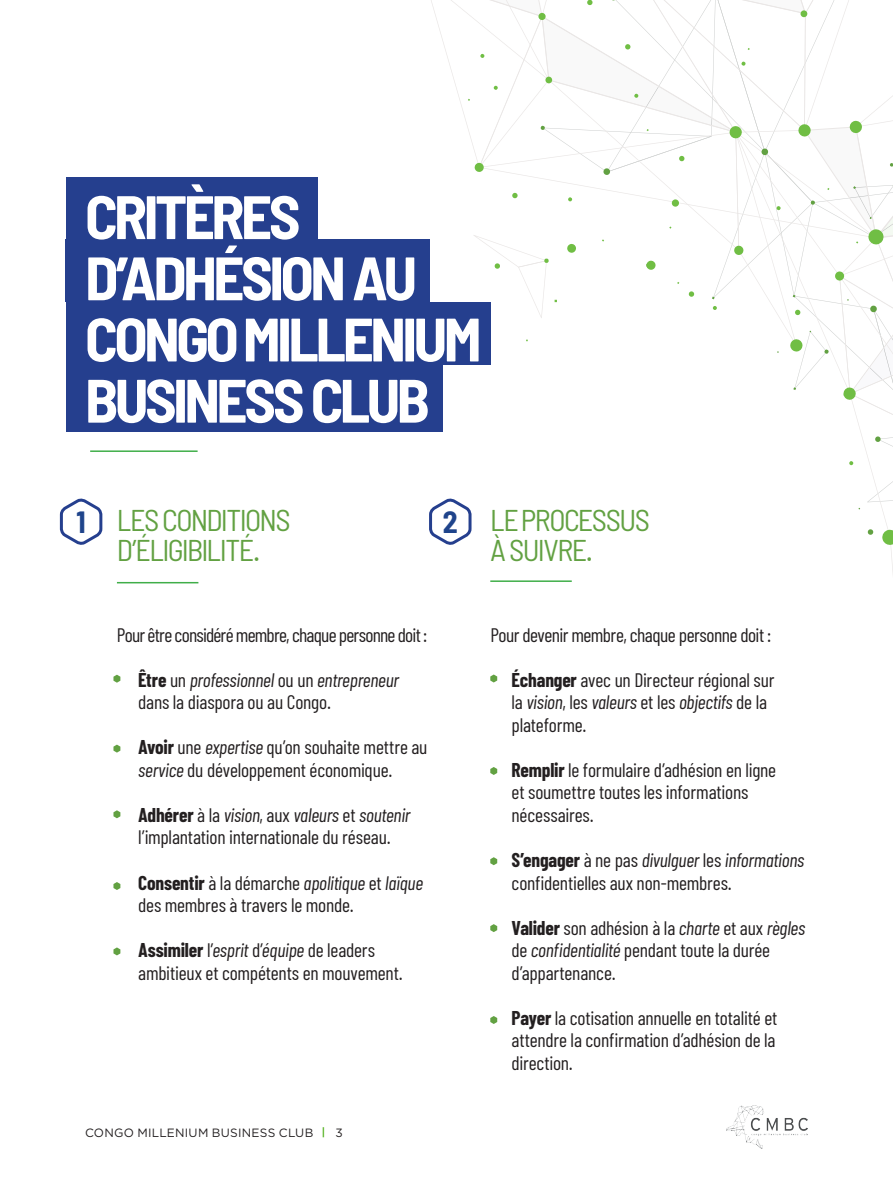
<style>
.page{position:relative;width:893px;height:1191px;background:#fff}
.page>*{position:absolute;margin:0;border:0;box-sizing:border-box;transform-origin:0 0}
.t1{font:700 semi-condensed 61.2px/61.2px "Barlow";letter-spacing:-.06em;color:#fff}
.t2{font:semi-condensed 30px/30px "Barlow";letter-spacing:-.055em;color:#62a142}
.t3{font:700 semi-condensed 30px "Barlow";color:#1f448b}
.t4{font:19.5px/22.5px "Barlow Condensed";letter-spacing:-.01em;color:#231f20}
.t5{font:19.5px "Barlow Condensed";letter-spacing:-.04em;color:#231f20}
.t6{font:19.5px "Barlow Condensed";letter-spacing:-.03em;color:#231f20}
.t7{font:12px "Gotham HTF";letter-spacing:.02em;color:#231f20}
.s1{font-weight:700}
.s2{font-style:italic}
</style>
<div class="page">
<div style="left:66px;top:178px;width:251px;height:62px;background:#253f8e"></div>
<div style="left:66px;top:240px;width:364px;height:62px;background:#253f8e"></div>
<div style="left:66px;top:302px;width:424px;height:62px;background:#253f8e"></div>
<div style="left:66px;top:364px;width:377px;height:68px;background:#253f8e"></div>
<svg style="left:59px;top:498px;width:44px;height:47px"></svg>
<hr style="left:117px;top:582px;width:81px;height:1px;background:#40ae49">
<svg style="left:113px;top:674px;width:7px;height:8px"></svg>
<svg style="left:113px;top:744px;width:7px;height:8px"></svg>
<svg style="left:113px;top:810px;width:7px;height:8px"></svg>
<svg style="left:490px;top:1016px;width:7px;height:8px"></svg>
<svg style="left:113px;top:882px;width:7px;height:8px"></svg>
<svg style="left:490px;top:857px;width:7px;height:8px"></svg>
<svg style="left:113px;top:947px;width:7px;height:8px"></svg>
<svg style="left:490px;top:924px;width:7px;height:8px"></svg>
<hr style="left:90px;top:450px;width:108px;height:2px;background:#40ae49">
<img style="left:726px;top:1106px;width:82px;height:42px">
<svg style="left:426px;top:0;width:467px;height:775px"></svg>
<h1 class="t1" style="left:85px;top:185px;width:398px">CRITÈRES<br>D’ADHÉSION AU<br>CONGO MILLENIUM<br>BUSINESS CLUB</h1>
<h2 class="t2" style="left:117px;top:504px;width:175px">LES CONDITIONS<br>D’ÉLIGIBILITÉ.</h2>
<h2 class="t2" style="left:490px;top:504px;width:161px">LE PROCESSUS<br>À SUIVRE.</h2>
<h2 class="t3" style="left:77px;top:504px;width:11px">1</h2>
<h2 class="t3" style="left:443px;top:504px;width:16px">2</h2>
<p class="t5" style="left:117px;top:622px;width:312px">Pour être considéré membre, chaque personne doit :</p>
<p class="t4" style="left:138px;top:668px;width:262px"><span class="s1">Être</span> un <span class="s2">professionnel</span> ou un <span class="s2">entrepreneur </span>dans la diaspora ou au Congo.</p>
<p class="t4" style="left:138px;top:735px;width:291px"><span class="s1">Avoir</span> une <span class="s2">expertise</span> qu’on souhaite mettre au <span class="s2">service</span> du développement économique.</p>
<p class="t4" style="left:138px;top:803px;width:274px"><span class="s1">Adhérer</span> à la <span class="s2">vision</span>, aux <span class="s2">valeurs</span> et <span class="s2">soutenir </span>l’implantation internationale du réseau.</p>
<p class="t4" style="left:138px;top:870px;width:286px"><span class="s1">Consentir</span> à la démarche <span class="s2">apolitique</span> et <span class="s2">laïque </span>des membres à travers le monde.</p>
<p class="t4" style="left:138px;top:938px;width:266px"><span class="s1">Assimiler</span> l’<span class="s2">esprit</span> d’<span class="s2">équipe</span> de leaders ambitieux et compétents en mouvement.</p>
<p class="t7" style="left:85px;top:1126px;width:230px">CONGO MILLENIUM BUSINESS CLUB</p>
<p class="t7" style="left:336px;top:1126px;width:9px">3</p>
<p class="t6" style="left:490px;top:623px;width:282px">Pour devenir membre, chaque personne doit :</p>
<p class="t4" style="left:512px;top:668px;width:264px"><span class="s1">Échanger</span> avec un Directeur régional sur la <span class="s2">vision</span>, les <span class="s2">valeurs</span> et les <span class="s2">objectifs</span> de la plateforme.</p>
<p class="t4" style="left:512px;top:758px;width:266px"><span class="s1">Remplir</span> le formulaire d’adhésion en ligne et soumettre toutes les informations nécessaires.</p>
<p class="t4" style="left:512px;top:848px;width:294px"><span class="s1">S’engager</span> à ne pas <span class="s2">divulguer</span> les <span class="s2">informations </span>confidentielles aux non-membres.</p>
<p class="t4" style="left:512px;top:915px;width:295px"><span class="s1">Valider</span> son adhésion à la <span class="s2">charte</span> et aux <span class="s2">règles </span>de <span class="s2">confidentialité</span> pendant toute la durée d’appartenance.</p>
<p class="t4" style="left:512px;top:1005px;width:267px;text-align:justify"><span class="s1">Payer</span> la cotisation annuelle en totalité et attendre la confirmation d’adhésion de la direction.</p>
</div>
